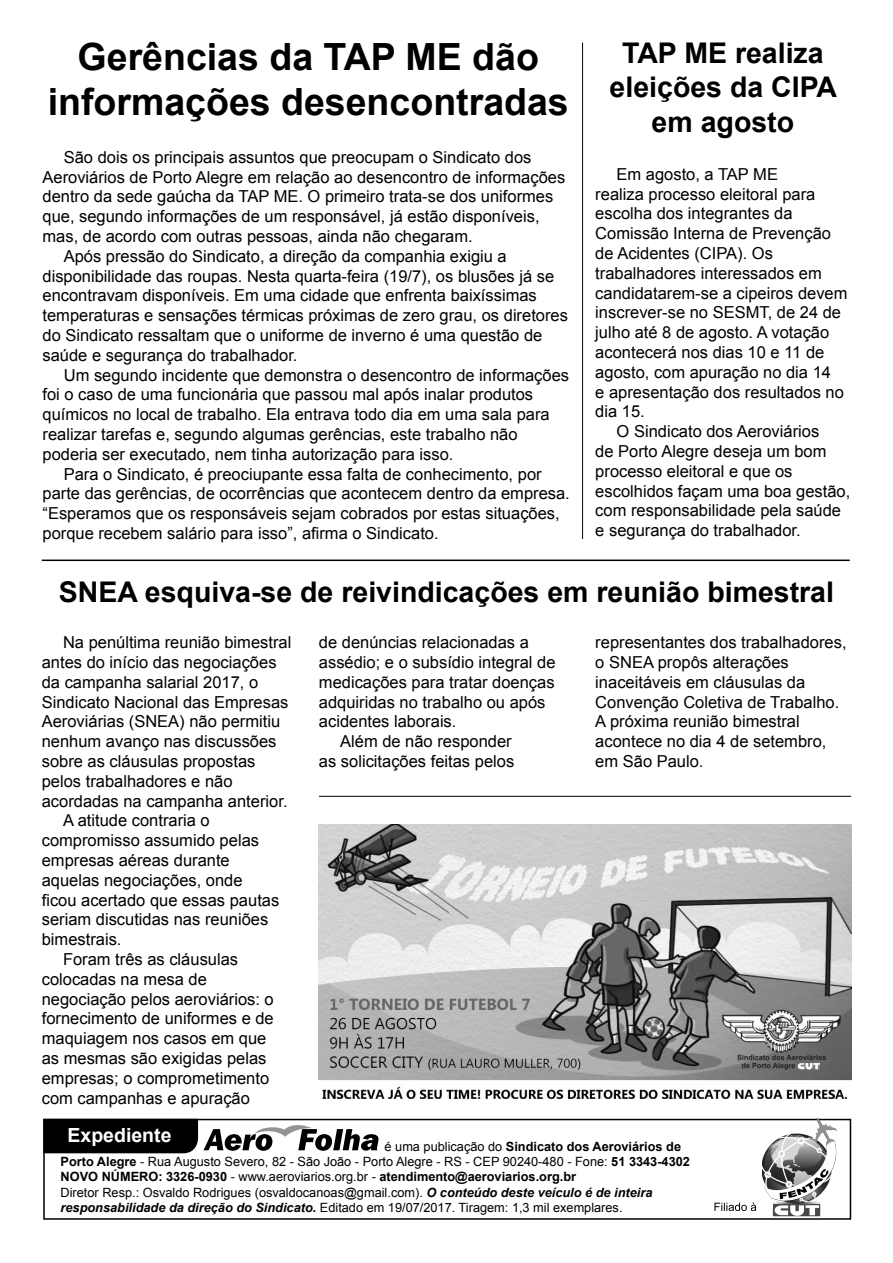
<style>
.page{position:relative;width:893px;height:1263px;background:#fff}
.page>*{position:absolute;margin:0;border:0;box-sizing:border-box;transform-origin:0 0}
.t1{font:700 37.5px/45px "Arial";color:#000;text-align:center}
.t2{font:700 28.5px/34.2px "Arial";color:#000;text-align:center}
.t3{font:700 19.5px "Arial";color:#fff}
.t4{font:16.5px/19.8px "Arial";color:#000}
.t5{font:12.75px/15.3px "Arial";color:#000}
.s1{font-weight:700}
.s2{font-weight:700;font-style:italic}
</style>
<div class="page">
<div style="left:43px;top:1119px;width:808px;height:101px;border:2px solid #000"></div>
<svg style="left:714px;top:1203px;width:42px;height:8px"></svg>
<img style="left:762px;top:1118px;width:75px;height:98px">
<svg style="left:43px;top:1119px;width:335px;height:34px"></svg>
<hr style="left:42px;top:559px;width:808px;height:2px;background:#000">
<img style="left:319px;top:824px;width:532px;height:274px">
<hr style="left:319px;top:796px;width:532px;height:1px;background:#000">
<hr style="left:582px;top:43px;width:1px;height:496px;background:#000">
<p class="t1" style="left:48px;top:35px;width:522px">Gerências da TAP ME dão informações desencontradas</p>
<p class="t2" style="left:622px;top:37px;width:203px">TAP ME realiza</p>
<p class="t2" style="left:610px;top:71px;width:229px">eleições da CIPA em agosto</p>
<p class="t4" style="left:595px;top:164px;width:254px;text-indent:21px">Em agosto, a TAP ME<br>realiza processo eleitoral para escolha dos integrantes da<br>Comissão Interna de Prevenção de Acidentes (CIPA). Os trabalhadores interessados em candidatarem-se a cipeiros devem inscrever-se no SESMT, de 24 de julho até 8 de agosto. A votação acontecerá nos dias 10 e 11 de agosto, com apuração no dia 14<br>e apresentação dos resultados no dia 15.</p>
<p class="t4" style="left:595px;top:422px;width:256px;text-indent:21px">O Sindicato dos Aeroviários<br>de Porto Alegre deseja um bom processo eleitoral e que os escolhidos façam uma boa gestão, com responsabilidade pela saúde e segurança do trabalhador.</p>
<p class="t4" style="left:43px;top:147px;width:524px;text-indent:21px">São dois os principais assuntos que preocupam o Sindicato dos Aeroviários de Porto Alegre em relação ao desencontro de informações dentro da sede gaúcha da TAP ME. O primeiro trata-se dos uniformes que, segundo informações de um responsável, já estão disponíveis, mas, de acordo com outras pessoas, ainda não chegaram.</p>
<p class="t4" style="left:43px;top:246px;width:527px;text-indent:21px">Após pressão do Sindicato, a direção da companhia exigiu a disponibilidade das roupas. Nesta quarta-feira (19/7), os blusões já se encontravam disponíveis. Em uma cidade que enfrenta baixíssimas temperaturas e sensações térmicas próximas de zero grau, os diretores do Sindicato ressaltam que o uniforme de inverno é uma questão de saúde e segurança do trabalhador.</p>
<p class="t4" style="left:43px;top:365px;width:528px;text-indent:21px">Um segundo incidente que demonstra o desencontro de informações foi o caso de uma funcionária que passou mal após inalar produtos químicos no local de trabalho. Ela entrava todo dia em uma sala para realizar tarefas e, segundo algumas gerências, este trabalho não poderia ser executado, nem tinha autorização para isso.</p>
<p class="t4" style="left:43px;top:464px;width:529px;text-indent:21px">Para o Sindicato, é preociupante essa falta de conhecimento, por parte das gerências, de ocorrências que acontecem dentro da empresa. “Esperamos que os responsáveis sejam cobrados por estas situações, porque recebem salário para isso”, afirma o Sindicato.</p>
<p class="t2" style="left:59px;top:576px;width:777px">SNEA esquiva-se de reivindicações em reunião bimestral</p>
<p class="t4" style="left:42px;top:633px;width:251px;text-indent:21px">Na penúltima reunião bimestral antes do início das negociações da campanha salarial 2017, o<br>Sindicato Nacional das Empresas<br>Aeroviárias (SNEA) não permitiu nenhum avanço nas discussões sobre as cláusulas propostas pelos trabalhadores e não acordadas na campanha anterior.</p>
<p class="t4" style="left:42px;top:811px;width:239px;text-indent:21px">A atitude contraria o compromisso assumido pelas empresas aéreas durante aquelas negociações, onde ficou acertado que essas pautas seriam discutidas nas reuniões bimestrais.</p>
<p class="t4" style="left:42px;top:949px;width:234px;text-indent:21px">Foram três as cláusulas colocadas na mesa de negociação pelos aeroviários: o fornecimento de uniformes e de maquiagem nos casos em que as mesmas são exigidas pelas empresas; o comprometimento com campanhas e apuração</p>
<p class="t4" style="left:319px;top:633px;width:238px">de denúncias relacionadas a assédio; e o subsídio integral de medicações para tratar doenças adquiridas no trabalho ou após acidentes laborais.</p>
<p class="t4" style="left:319px;top:732px;width:197px;text-align:right">Além de não responder<br>as solicitações feitas pelos</p>
<p class="t4" style="left:595px;top:633px;width:253px">representantes dos trabalhadores, o SNEA propôs alterações inaceitáveis em cláusulas da<br>Convenção Coletiva de Trabalho.<br>A próxima reunião bimestral acontece no dia 4 de setembro, em São Paulo.</p>
<p class="t3" style="left:67px;top:1122px;width:106px">Expediente</p>
<p class="t5" style="left:61px;top:1139px;width:631px;text-indent:324px">é uma publicação do <span class="s1">Sindicato dos Aeroviários de<br>Porto Alegre</span> - Rua Augusto Severo, 82 - São João - Porto Alegre - RS - CEP 90240-480 - Fone: <span class="s1">51 3343-4302</span></p>
<p class="t5" style="left:61px;top:1169px;width:593px"><span class="s1">NOVO NÚMERO: 3326-0930</span> - www.aeroviarios.org.br - <span class="s1">atendimento@aeroviarios.org.br<br></span>Diretor Resp.: Osvaldo Rodrigues (osvaldocanoas@gmail.com). <span class="s2">O conteúdo deste veículo é de inteira responsabilidade da direção do Sindicato.</span> Editado em 19/07/2017. Tiragem: 1,3 mil exemplares.</p>
</div>
